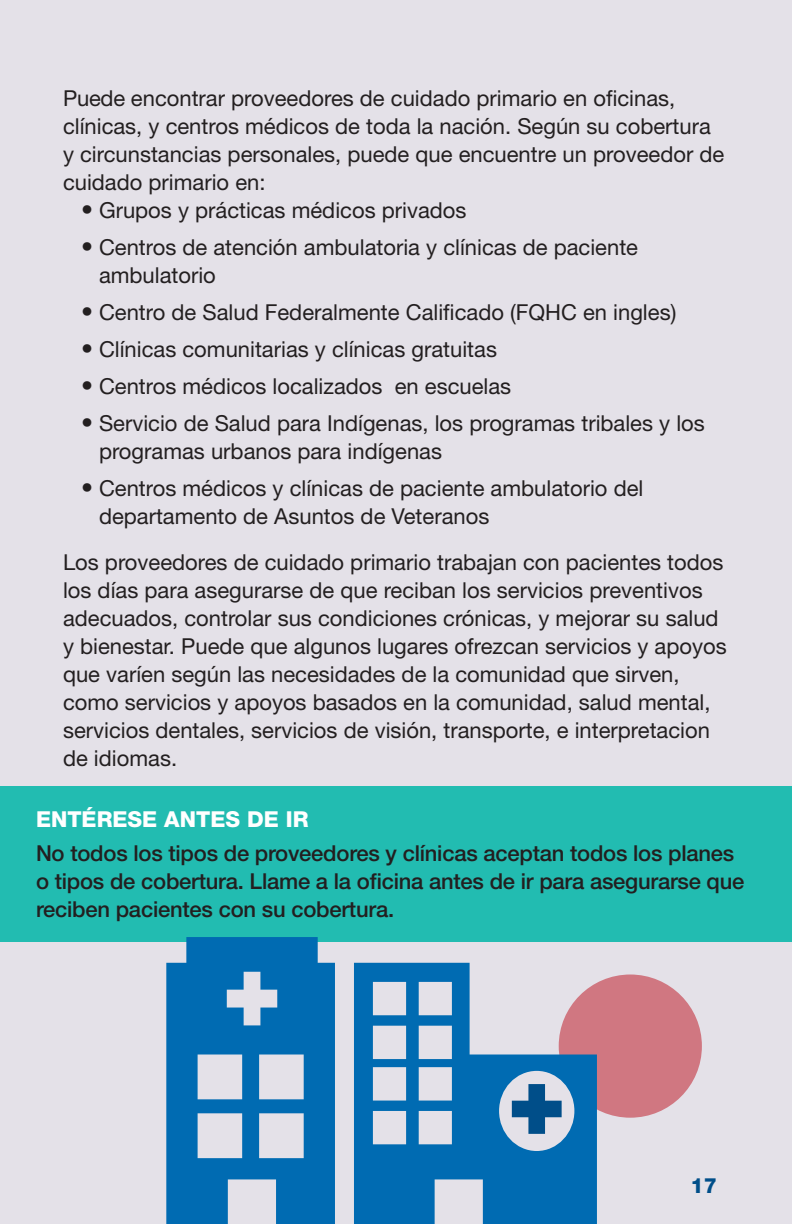
<style>
.page{position:relative;width:792px;height:1224px;background:#e4e1e8}
.page>*{position:absolute;margin:0;border:0;box-sizing:border-box;transform-origin:0 0}
.body_copy{font:22px/28px "Helvetica Neue LT Std";color:#231f20}
.guidemap_text{font:500 22px/28px "Helvetica Neue LT Std";letter-spacing:-.01em;color:#231f20}
.guidemap_text-2{font:800 22px "Helvetica Neue LT Std";color:#fff}
.t1{font:800 21px "Helvetica Neue LT Std";color:#004e89}
.s1{font-weight:800;font-size:24px}
</style>
<div class="page">
<div style="left:0;top:786px;width:792px;height:156px;background:#22bcb1"></div>
<div style="left:559px;top:975px;width:143px;height:143px;background:#d07781;border-radius:50%"></div>
<svg style="left:166px;top:937px;width:169px;height:287px;fill:#006bb2"></svg>
<svg style="left:354px;top:963px;width:243px;height:261px;fill:#006bb2"></svg>
<p class="body_copy" style="left:63px;top:84px;width:663px">Puede encontrar proveedores de cuidado primario en oficinas, clínicas, y centros médicos de toda la nación. Según su cobertura y circunstancias personales, puede que encuentre un proveedor de cuidado primario en:</p>
<p class="body_copy" style="left:81px;top:196px;width:387px"><span class="s1">•</span> Grupos y prácticas médicos privados</p>
<p class="body_copy" style="left:99px;top:233px;width:541px;text-indent:-18px"><span class="s1">•</span> Centros de atención ambulatoria y clínicas de paciente ambulatorio</p>
<p class="body_copy" style="left:81px;top:298px;width:597px"><span class="s1">•</span> Centro de Salud Federalmente Calificado (FQHC en ingles)</p>
<p class="body_copy" style="left:81px;top:335px;width:418px"><span class="s1">•</span> Clínicas comunitarias y clínicas gratuitas</p>
<p class="body_copy" style="left:81px;top:372px;width:432px"><span class="s1">•</span> Centros médicos localizados en escuelas</p>
<p class="body_copy" style="left:99px;top:409px;width:607px;text-indent:-18px"><span class="s1">•</span> Servicio de Salud para Indígenas, los programas tribales y los programas urbanos para indígenas</p>
<p class="body_copy" style="left:99px;top:474px;width:546px;text-indent:-18px"><span class="s1">•</span> Centros médicos y clínicas de paciente ambulatorio del departamento de Asuntos de Veteranos</p>
<p class="body_copy" style="left:63px;top:548px;width:665px">Los proveedores de cuidado primario trabajan con pacientes todos los días para asegurarse de que reciban los servicios preventivos adecuados, controlar sus condiciones crónicas, y mejorar su salud y bienestar. Puede que algunos lugares ofrezcan servicios y apoyos que varíen según las necesidades de la comunidad que sirven, como servicios y apoyos basados en la comunidad, salud mental, servicios dentales, servicios de visión, transporte, e interpretacion de idiomas.</p>
<p class="guidemap_text-2" style="left:36px;top:806px;width:274px">ENTÉRESE ANTES DE IR</p>
<p class="guidemap_text" style="left:36px;top:839px;width:710px">No todos los tipos de proveedores y clínicas aceptan todos los planes o tipos de cobertura. Llame a la oficina antes de ir para asegurarse que reciben pacientes con su cobertura.</p>
<p class="t1" style="left:691px;top:1173px;width:28px">17</p>
</div>
